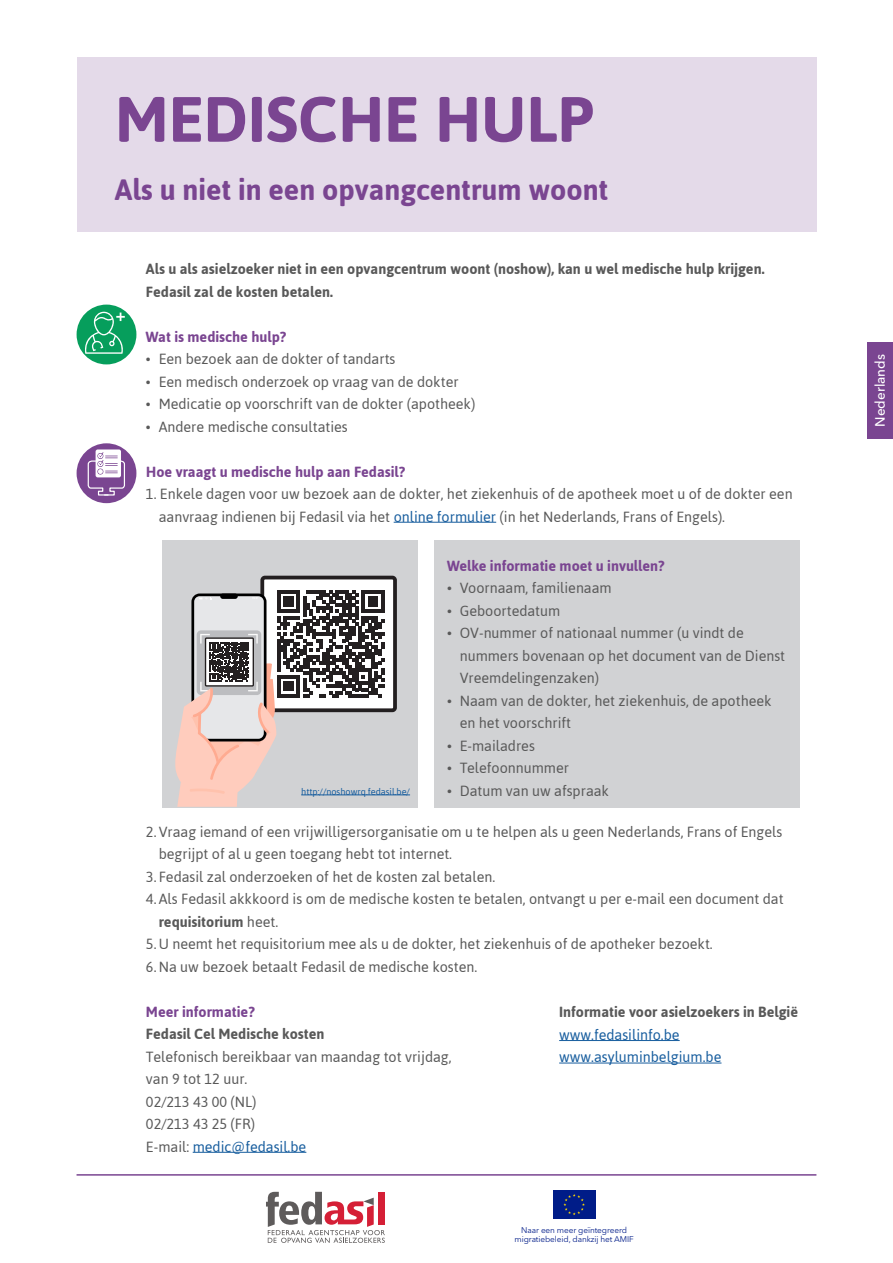
<style>
.page{position:relative;width:893px;height:1263px;background:#fff}
.page>*{position:absolute;margin:0;border:0;box-sizing:border-box;transform-origin:0 0}
.t1{font:700 73.5px "Jaldi";color:#7a4591}
.t2{font:700 33px "Jaldi";color:#7a4591}
.t3{font:16.5px/22.5px "Jaldi";color:#595959}
.t4{font:700 16.5px/22.5px "Jaldi";color:#595959}
.t5{font:700 16.5px "Jaldi";color:#7a4591}
.t6{font:16.5px "Jaldi";color:#175d9e}
.t7{font:500 13.5px "Avenir Next LT Pro";color:#fff}
.t8{font:10.5px "Jaldi";color:#175d9e}
.t9{font:8.25px "Avenir Next LT Pro";letter-spacing:-.01em;color:#001c88}
.s1{color:#175d9e}
.s2{font-weight:700}
.s3{color:#595959}
</style>
<div class="page">
<div style="left:77px;top:443px;width:59px;height:60px;background:#7a4591;border-radius:50%"></div>
<div style="left:77px;top:57px;width:739px;height:175px;background:#e4dae9"></div>
<div style="left:867px;top:342px;width:26px;height:97px;background:#7a4591"></div>
<hr style="left:394px;top:522px;width:102px;height:1px;background:#175d9e">
<hr style="left:193px;top:1152px;width:113px;height:1px;background:#175d9e">
<div style="left:434px;top:540px;width:366px;height:267px;background:#d1d2d4"></div>
<hr style="left:77px;top:1174px;width:739px;height:1px;background:#7a4591">
<div style="left:96px;top:449px;width:25px;height:28px;background:#fff;border-radius:2px"></div>
<svg style="left:87px;top:452px;width:38px;height:44px"></svg>
<div style="left:77px;top:305px;width:59px;height:59px;background:#069e5c;border-radius:50%"></div>
<svg style="left:83px;top:312px;width:42px;height:42px"></svg>
<hr style="left:559px;top:1040px;width:121px;height:1px;background:#175d9e">
<hr style="left:559px;top:1063px;width:162px;height:1px;background:#175d9e">
<div style="left:162px;top:540px;width:255px;height:267px;background:#d1d2d4"></div>
<div style="left:262px;top:577px;width:133px;height:133px;background:#fff;border-radius:3px"></div>
<div style="left:260px;top:576px;width:137px;height:136px;border:4px solid #231f20;border-radius:3px"></div>
<svg style="left:175px;top:590px;width:210px;height:217px"></svg>
<hr style="left:301px;top:795px;width:109px;height:1px;background:#175d9e">
<div style="left:553px;top:1190px;width:42px;height:29px;background:#001c88"></div>
<svg style="left:563px;top:1194px;width:22px;height:21px"></svg>
<svg style="left:266px;top:1192px;width:119px;height:51px"></svg>
<p class="t1" style="left:115px;top:73px;width:480px">MEDISCHE HULP</p>
<p class="t2" style="left:115px;top:169px;width:495px">Als u niet in een opvangcentrum woont</p>
<p class="t4" style="left:146px;top:257px;width:620px">Als u als asielzoeker niet in een opvangcentrum woont (noshow ,) kan u wel medische hulp krijgen.<br>Fedasil zal de kosten betalen.</p>
<p class="t5" style="left:146px;top:326px;width:142px">Wat is medische hulp?</p>
<p class="t3" style="left:159px;top:347px;width:238px">Een bezoek aan de dokter of tandarts</p>
<p class="t3" style="left:146px;top:347px;width:6px">•</p>
<p class="t3" style="left:146px;top:370px;width:6px">•</p>
<p class="t3" style="left:146px;top:392px;width:6px">•</p>
<p class="t3" style="left:159px;top:370px;width:301px">Een medisch onderzoek op vraag van de dokter</p>
<p class="t3" style="left:159px;top:392px;width:318px">Medicatie op voorschrift van de dokter (apotheek(</p>
<p class="t3" style="left:159px;top:415px;width:191px">Andere medische consultaties</p>
<p class="t3" style="left:146px;top:415px;width:6px">•</p>
<p class="t5" style="left:146px;top:461px;width:261px">Hoe vraagt u medische hulp aan Fedasil?</p>
<p class="t3" style="left:159px;top:482px;width:635px;text-indent:-13px">1. Enkele dagen voor uw bezoek aan de dokter, het ziekenhuis of de apotheek moet u of de dokter een aanvraag indienen bij Fedasil via het <span class="s1">online formulier</span> (in het Nederlands, Frans of Engels .(</p>
<p class="t5" style="left:447px;top:555px;width:219px">Welke informatie moet u invullen?</p>
<p class="t3" style="left:460px;top:576px;width:153px">Voornaam, familienaam</p>
<p class="t3" style="left:447px;top:576px;width:6px">•</p>
<p class="t8" style="left:301px;top:782px;width:110px">http://noshowrq.fedasil.be/</p>
<p class="t3" style="left:447px;top:599px;width:6px">•</p>
<p class="t3" style="left:447px;top:621px;width:6px">•</p>
<p class="t3" style="left:447px;top:689px;width:6px">•</p>
<p class="t3" style="left:447px;top:734px;width:6px">•</p>
<p class="t3" style="left:447px;top:756px;width:6px">•</p>
<p class="t3" style="left:447px;top:779px;width:6px">•</p>
<p class="t3" style="left:460px;top:599px;width:102px">Geboortedatum</p>
<p class="t3" style="left:460px;top:621px;width:285px">OV-nummer of nationaal nummer u( vindt de</p>
<p class="t3" style="left:460px;top:644px;width:327px">nummers bovenaan op het document van de Dienst<br>Vreemdelingenzaken(</p>
<p class="t3" style="left:460px;top:689px;width:313px">Naam van de dokter, het ziekenhuis, de apotheek</p>
<p class="t3" style="left:460px;top:711px;width:113px">en het voorschrift</p>
<p class="t3" style="left:460px;top:734px;width:77px">-E mailadres</p>
<p class="t3" style="left:460px;top:756px;width:111px">Telefoonnummer</p>
<p class="t3" style="left:460px;top:779px;width:151px">Datum van uw afspraak</p>
<p class="t3" style="left:159px;top:820px;width:625px;text-indent:-13px">2.Vraag iemand of een vrijwilligersorganisatie om teu helpen als u geen Nederlands, Frans of Engels begrijpt of al u geen toegang hebt tot internet.</p>
<p class="t3" style="left:146px;top:865px;width:351px">3.Fedasil zal onderzoeken of het de kosten zal betalen.</p>
<p class="t3" style="left:159px;top:887px;width:626px;text-indent:-13px">4.Als Fedasil akkkoord is om de medische kosten te betalen, ontvangt u per -e mail een document dat <span class="s2">requisitorium</span> heet.</p>
<p class="t3" style="left:146px;top:932px;width:568px">5.U neemt het requisitorium mee als u de dokter, het ziekenhuis of de apotheker bezoekt.</p>
<p class="t3" style="left:146px;top:955px;width:333px">6.Na uw bezoek betaalt Fedasil de medische kosten.</p>
<p class="t5" style="left:146px;top:1001px;width:110px">Meer informatie?</p>
<p class="t4" style="left:146px;top:1022px;width:180px">Fedasil Cel Medische kosten</p>
<p class="t3" style="left:146px;top:1045px;width:307px">Telefonisch bereikbaar van maandag tot vrijdag, van 9 tot 12 uur.</p>
<p class="t3" style="left:146px;top:1090px;width:112px">02/213 43 00 (NL(</p>
<p class="t3" style="left:146px;top:1112px;width:111px">02/213 43 25 (FR(</p>
<p class="t6" style="left:146px;top:1133px;width:162px"><span class="s3">-E mail:</span> medic@fedasil.be</p>
<p class="t4" style="left:559px;top:1000px;width:240px">Informatie voor asielzoekers in België</p>
<p class="t6" style="left:559px;top:1021px;width:122px">www.fedasilinfo.be</p>
<p class="t6" style="left:559px;top:1043px;width:164px">www.asyluminbelgium.be</p>
<p class="t9" style="left:521px;top:1225px;width:107px">Naar een meer geïntegreerd</p>
<p class="t9" style="left:515px;top:1234px;width:121px">migratiebeleid, dankzij het AMIF</p>
<p class="t7" style="left:872px;top:427px;width:74px;rotate:-90deg">Nederlands</p>
</div>
